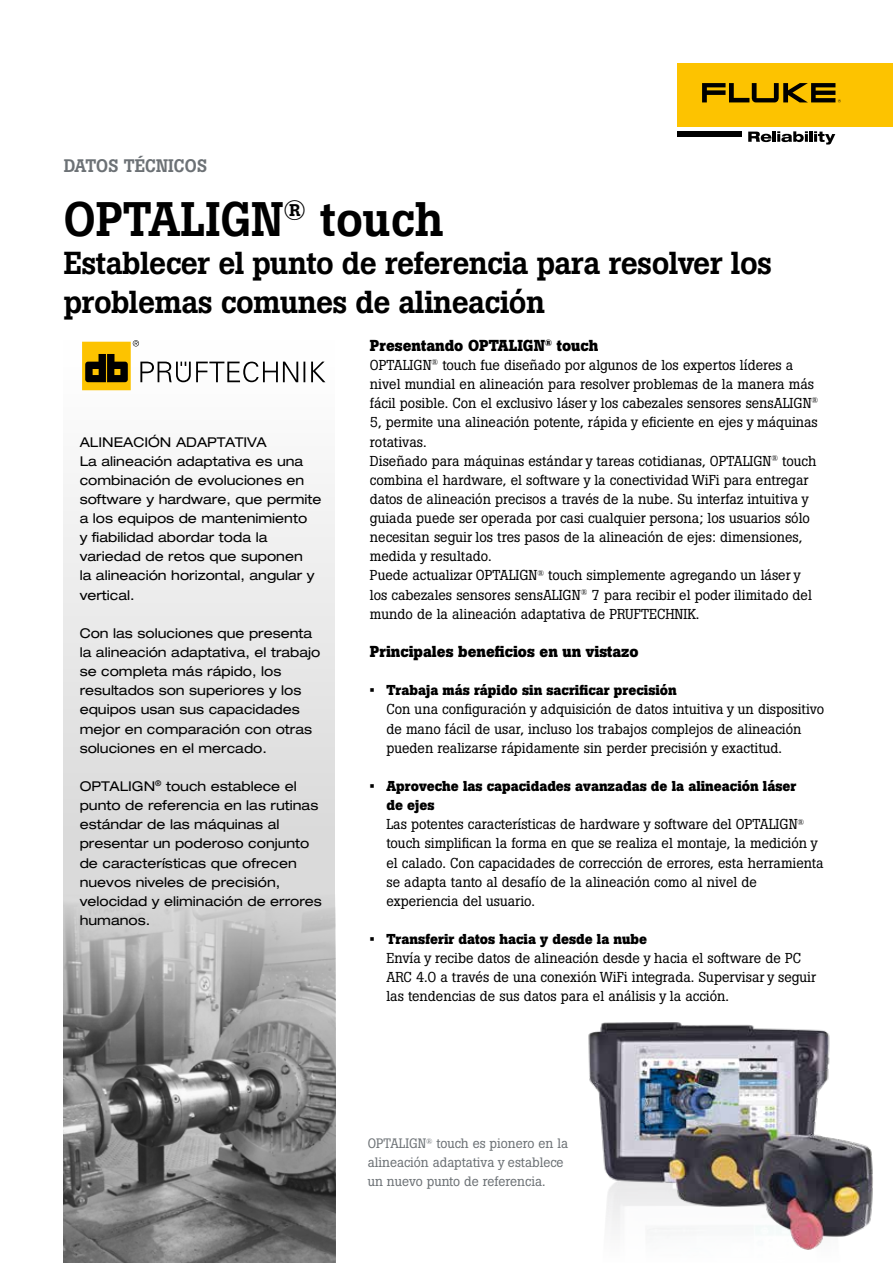
<style>
.page{position:relative;width:893px;height:1263px;background:#fff}
.page>*{position:absolute;margin:0;border:0;box-sizing:border-box;transform-origin:0 0}
.t1{font:500 48px "Boton Pro";color:#000}
.t2{font:500 31.5px/38.2px "Boton Pro";letter-spacing:-.02em;color:#000}
.t3{font:500 18px "Boton Pro";color:#6c7175}
.t4{font:700 15.75px "Boton Pro";color:#000}
.t5{font:14.25px/19.2px "Boton Pro";color:#000}
.t6{font:700 14.25px "Boton Pro";color:#000}
.t7{font:expanded 13.5px/19.2px "Helvetica Neue LT Pro";color:#000}
.t8{font:13.5px/19.2px "Boton Pro";color:#6c7175}
.s1{font-weight:700}
</style>
<div class="page">
<img style="left:588px;top:1022px;width:285px;height:228px">
<svg style="left:64px;top:382px;width:271px;height:511px"></svg>
<img style="left:64px;top:893px;width:272px;height:370px">
<svg style="left:82px;top:340px;width:243px;height:50px"></svg>
<div style="left:677px;top:64px;width:216px;height:63px;background:#fdc300"></div>
<svg style="left:702px;top:83px;width:139px;height:19px"></svg>
<div style="left:677px;top:132px;width:65px;height:5px;background:#000"></div>
<svg style="left:748px;top:131px;width:87px;height:14px"></svg>
<p class="t3" style="left:64px;top:154px;width:145px">DATOS TÉCNICOS</p>
<h1 class="t1" style="left:64px;top:188px;width:382px">OPTALIGN<sup>®</sup> touch</h1>
<h2 class="t2" style="left:64px;top:244px;width:710px">Establecer el punto de referencia para resolver los problemas comunes de alineación</h2>
<p class="t7" style="left:80px;top:432px;width:243px">ALINEACIÓN ADAPTATIVA<br>La alineación adaptativa es una combinación de evoluciones en software y hardware, que permite a los equipos de mantenimiento<br>y fiabilidad abordar toda la variedad de retos que suponen<br>la alineación horizontal, angular y vertical.</p>
<p class="t7" style="left:80px;top:623px;width:242px">Con las soluciones que presenta la alineación adaptativa, el trabajo se completa más rápido, los resultados son superiores y los equipos usan sus capacidades mejor en comparación con otras soluciones en el mercado.</p>
<p class="t7" style="left:80px;top:776px;width:244px">OPTALIGN<sup>®</sup> touch establece el punto de referencia en las rutinas estándar de las máquinas al presentar un poderoso conjunto de características que ofrecen nuevos niveles de precisión, velocidad y eliminación de errores humanos.</p>
<p class="t4" style="left:370px;top:335px;width:230px">Presentando OPTALIGN<sup>®</sup> touch</p>
<p class="t5" style="left:370px;top:355px;width:450px">OPTALIGN<sup>®</sup> touch fue diseñado por algunos de los expertos líderes a nivel mundial en alineación para resolver problemas de la manera más fácil posible. Con el exclusivo láser y los cabezales sensores sensALIGN<sup>® </sup>5, permite una alineación potente, rápida y eficiente en ejes y máquinas rotativas.<br>Diseñado para máquinas estándar y tareas cotidianas, OPTALIGN<sup>®</sup> touch combina el hardware, el software y la conectividad WiFi para entregar datos de alineación precisos a través de la nube. Su interfaz intuitiva y guiada puede ser operada por casi cualquier persona; los usuarios sólo necesitan seguir los tres pasos de la alineación de ejes: dimensiones, medida y resultado.<br>Puede actualizar OPTALIGN<sup>®</sup> touch simplemente agregando un láser y los cabezales sensores sensALIGN<sup>®</sup> 7 para recibir el poder ilimitado del mundo de la alineación adaptativa de PRUFTECHNIK.</p>
<p class="t4" style="left:370px;top:641px;width:270px">Principales beneficios en un vistazo</p>
<p class="t6" style="left:370px;top:681px;width:308px">• Trabaja más rápido sin sacrificar precisión</p>
<p class="t5" style="left:386px;top:700px;width:439px">Con una configuración y adquisición de datos intuitiva y un dispositivo de mano fácil de usar, incluso los trabajos complejos de alineación pueden realizarse rápidamente sin perder precisión y exactitud.</p>
<p class="t5" style="left:386px;top:776px;width:439px;text-indent:-16px"><span class="s1">• Aproveche las capacidades avanzadas de la alineación láser<br>de ejes<br></span>Las potentes características de hardware y software del OPTALIGN<sup>® </sup>touch simplifican la forma en que se realiza el montaje, la medición y el calado. Con capacidades de corrección de errores, esta herramienta se adapta tanto al desafío de la alineación como al nivel de experiencia del usuario.</p>
<p class="t6" style="left:370px;top:930px;width:279px">• Transferir datos hacia y desde la nube</p>
<p class="t5" style="left:386px;top:949px;width:431px">Envía y recibe datos de alineación desde y hacia el software de PC<br>ARC 4.0 a través de una conexión WiFi integrada. Supervisar y seguir las tendencias de sus datos para el análisis y la acción.</p>
<p class="t8" style="left:368px;top:1134px;width:202px">OPTALIGN<sup>®</sup> touch es pionero en la alineación adaptativa y establece un nuevo punto de referencia.</p>
</div>
